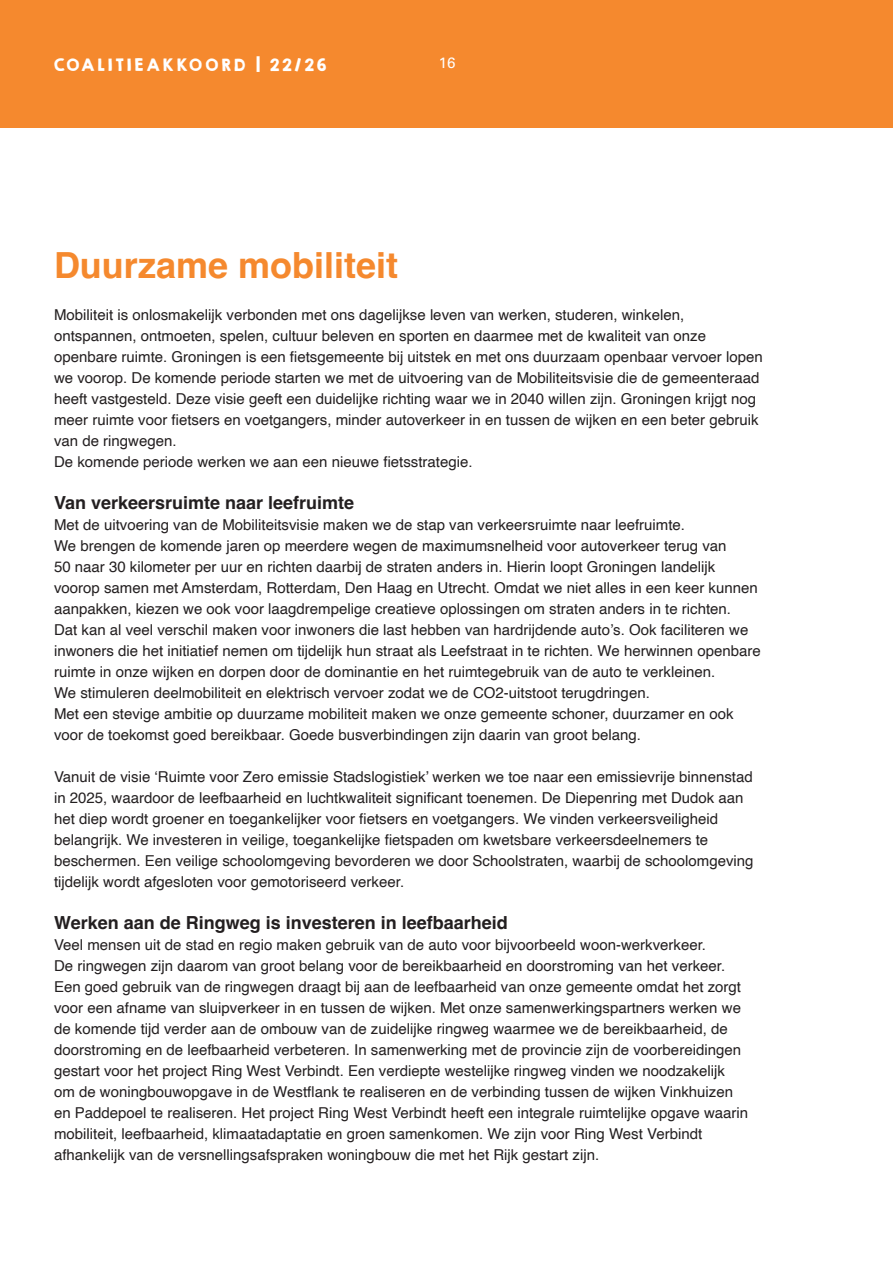
<style>
.page{position:relative;width:893px;height:1263px;background:#fff}
.page>*{position:absolute;margin:0;border:0;box-sizing:border-box;transform-origin:0 0}
.t1{font:700 36px "Helvetica";color:#f5892e}
.t2{font:700 18px "Helvetica";color:#231f20}
.t3{font:15.15px "KG Second Chances Solid";letter-spacing:.21em;color:#fff}
.t4{font:15px/21px "Helvetica";color:#231f20}
.t5{font:15px "Univers";color:#fff}
</style>
<div class="page">
<div style="left:856px;top:0;width:37px;height:128px;background:#f5892e"></div>
<div style="left:0;top:0;width:856px;height:128px;background:#f5892e"></div>
<hr style="left:257px;top:56px;width:3px;height:16px;background:#fff">
<p class="t3" style="left:54px;top:55px;width:193px">COALITIEAKKOORD</p>
<p class="t3" style="left:270px;top:55px;width:58px">22/26</p>
<p class="t5" style="left:439px;top:53px;width:18px">16</p>
<h1 class="t1" style="left:54px;top:243px;width:346px">Duurzame mobiliteit</h1>
<p class="t4" style="left:54px;top:305px;width:710px">Mobiliteit is onlosmakelijk verbonden met ons dagelijkse leven van werken, studeren, winkelen, ontspannen, ontmoeten, spelen, cultuur beleven en sporten en daarmee met de kwaliteit van onze openbare ruimte. Groningen is een fietsgemeente bij uitstek en met ons duurzaam openbaar vervoer lopen we voorop. De komende periode starten we met de uitvoering van de Mobiliteitsvisie die de gemeenteraad heeft vastgesteld. Deze visie geeft een duidelijke richting waar we in 2040 willen zijn. Groningen krijgt nog meer ruimte voor fietsers en voetgangers, minder autoverkeer in en tussen de wijken en een beter gebruik van de ringwegen.<br>De komende periode werken we aan een nieuwe fietsstrategie.</p>
<p class="t2" style="left:54px;top:492px;width:302px">Van verkeersruimte naar leefruimte</p>
<p class="t4" style="left:54px;top:515px;width:708px">Met de uitvoering van de Mobiliteitsvisie maken we de stap van verkeersruimte naar leefruimte.<br>We brengen de komende jaren op meerdere wegen de maximumsnelheid voor autoverkeer terug van<br>50 naar 30 kilometer per uur en richten daarbij de straten anders in. Hierin loopt Groningen landelijk voorop samen met Amsterdam, Rotterdam, Den Haag en Utrecht. Omdat we niet alles in een keer kunnen aanpakken, kiezen we ook voor laagdrempelige creatieve oplossingen om straten anders in te richten.<br>Dat kan al veel verschil maken voor inwoners die last hebben van hardrijdende auto’s. Ook faciliteren we inwoners die het initiatief nemen om tijdelijk hun straat als Leefstraat in te richten. We herwinnen openbare ruimte in onze wijken en dorpen door de dominantie en het ruimtegebruik van de auto te verkleinen.<br>We stimuleren deelmobiliteit en elektrisch vervoer zodat we de CO2-uitstoot terugdringen.<br>Met een stevige ambitie op duurzame mobiliteit maken we onze gemeente schoner, duurzamer en ook voor de toekomst goed bereikbaar. Goede busverbindingen zijn daarin van groot belang.</p>
<p class="t4" style="left:54px;top:767px;width:701px">Vanuit de visie ‘Ruimte voor Zero emissie Stadslogistiek’ werken we toe naar een emissievrije binnenstad in 2025, waardoor de leefbaarheid en luchtkwaliteit significant toenemen. De Diepenring met Dudok aan het diep wordt groener en toegankelijker voor fietsers en voetgangers. We vinden verkeersveiligheid belangrijk. We investeren in veilige, toegankelijke fietspaden om kwetsbare verkeersdeelnemers te beschermen. Een veilige schoolomgeving bevorderen we door Schoolstraten, waarbij de schoolomgeving tijdelijk wordt afgesloten voor gemotoriseerd verkeer.</p>
<p class="t2" style="left:54px;top:912px;width:455px">Werken aan de Ringweg is investeren in leefbaarheid</p>
<p class="t4" style="left:54px;top:935px;width:696px">Veel mensen uit de stad en regio maken gebruik van de auto voor bijvoorbeeld woon-werkverkeer.<br>De ringwegen zijn daarom van groot belang voor de bereikbaarheid en doorstroming van het verkeer.<br>Een goed gebruik van de ringwegen draagt bij aan de leefbaarheid van onze gemeente omdat het zorgt voor een afname van sluipverkeer in en tussen de wijken. Met onze samenwerkingspartners werken we de komende tijd verder aan de ombouw van de zuidelijke ringweg waarmee we de bereikbaarheid, de doorstroming en de leefbaarheid verbeteren. In samenwerking met de provincie zijn de voorbereidingen gestart voor het project Ring West Verbindt. Een verdiepte westelijke ringweg vinden we noodzakelijk om de woningbouwopgave in de Westflank te realiseren en de verbinding tussen de wijken Vinkhuizen en Paddepoel te realiseren. Het project Ring West Verbindt heeft een integrale ruimtelijke opgave waarin mobiliteit, leefbaarheid, klimaatadaptatie en groen samenkomen. We zijn voor Ring West Verbindt afhankelijk van de versnellingsafspraken woningbouw die met het Rijk gestart zijn.</p>
</div>
